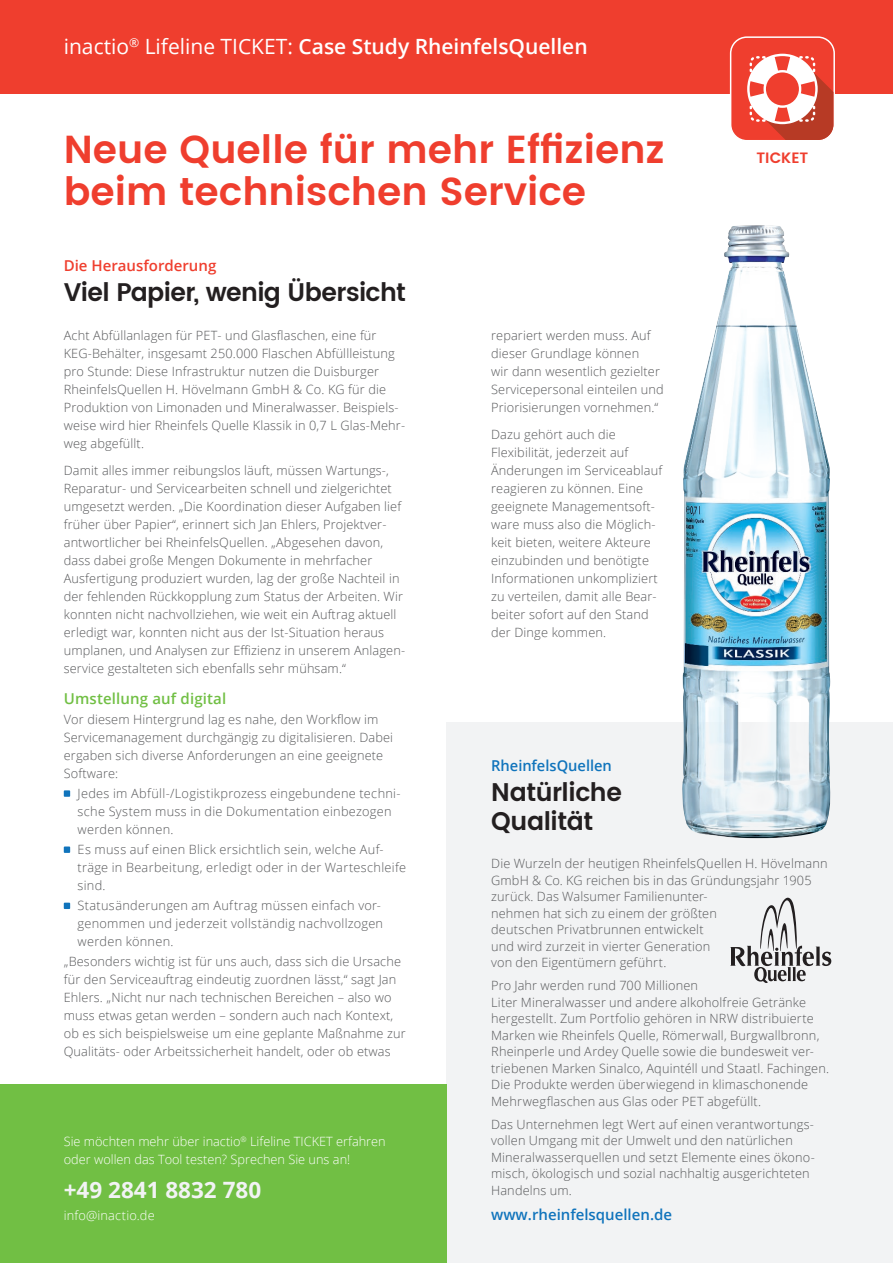
<style>
.page{position:relative;width:893px;height:1263px;background:#fff}
.page>*{position:absolute;margin:0;border:0;box-sizing:border-box;transform-origin:0 0}
.t1{font:600 39px/42px "Poppins";color:#ef3e2e}
.t2{font:600 25.5px/30px "Poppins";letter-spacing:-.02em;color:#231f20}
.t3{font:700 22.5px "Open Sans";color:#f2f3f4}
.t4{font:600 21px "Open Sans";color:#fff}
.t5{font:600 15px "Open Sans";color:#1074bc}
.t6{font:600 15px "Open Sans";letter-spacing:.01em;color:#71bf44}
.t7{font:600 15px "Open Sans";color:#ef3e2e}
.t8{font:600 15px "Poppins";letter-spacing:-.005em;color:#ef3e2e}
.t9{font:300 12.75px/18px "Open Sans";letter-spacing:.01em;color:#57585a}
.t10{font:300 12.75px/18px "Open Sans";color:#fff}
.s1{font-weight:400}
</style>
<div class="page">
<div style="left:446px;top:723px;width:447px;height:540px;background:#f2f3f4"></div>
<div style="left:0;top:0;width:893px;height:94px;background:#ef3e2e"></div>
<div style="left:0;top:1084px;width:446px;height:179px;background:#71bf44"></div>
<div style="left:64px;top:790px;width:6px;height:7px;background:#1074bc"></div>
<div style="left:64px;top:846px;width:6px;height:7px;background:#1074bc"></div>
<svg style="left:64px;top:903px;width:6px;height:6px"></svg>
<div style="left:731px;top:37px;width:103px;height:104px;background:#ef3e2e;border-radius:16px"></div>
<div style="left:730px;top:36px;width:105px;height:105px;border:2px solid #fff;border-radius:16px"></div>
<svg style="left:747px;top:54px;width:86px;height:86px"></svg>
<svg style="left:730px;top:898px;width:101px;height:85px"></svg>
<img style="left:681px;top:225px;width:151px;height:613px">
<h3 class="t4" style="left:64px;top:32px;width:525px"><span class="s1">inactio</span><sup>®</sup> <span class="s1">Lifeline TICKET:</span> Case Study RheinfelsQuellen</h3>
<h1 class="t1" style="left:64px;top:129px;width:602px">Neue Quelle für mehr Effizienz beim technischen Service</h1>
<p class="t7" style="left:64px;top:255px;width:154px">Die Herausforderung</p>
<h2 class="t2" style="left:64px;top:278px;width:343px">Viel Papier, wenig Übersicht</h2>
<p class="t8" style="left:757px;top:146px;width:53px">TICKET</p>
<p class="t9" style="left:64px;top:326px;width:343px">Acht Abfüllanlagen für PET- und Glasflaschen, eine für KEG-Behälter, insgesamt 250.000 Flaschen Abfüllleistung pro Stunde: Diese Infrastruktur nutzen die Duisburger RheinfelsQuellen H. Hövelmann GmbH &amp; Co. KG für die Produktion von Limonaden und Mineralwasser. Beispiels&shy;weise wird hier Rheinfels Quelle Klassik in 0,7 L Glas-Mehr&shy;weg abgefüllt.</p>
<p class="t9" style="left:64px;top:461px;width:343px">Damit alles immer reibungslos läuft, müssen Wartungs-, Reparatur- und Servicearbeiten schnell und zielgerichtet umgesetzt werden. „Die Koordination dieser Aufgaben lief früher über Papier“, erinnert sich Jan Ehlers, Projektver&shy;antwortlicher bei RheinfelsQuellen. „Abgesehen davon, dass dabei große Mengen Dokumente in mehrfacher Ausfertigung produziert wurden, lag der große Nachteil in der fehlenden Rückkopplung zum Status der Arbeiten. Wir konnten nicht nachvollziehen, wie weit ein Auftrag aktuell erledigt war, konnten nicht aus der Ist-Situation heraus umplanen, und Analysen zur Effizienz in unserem Anlagen&shy;service gestalteten sich ebenfalls sehr mühsam.“</p>
<p class="t6" style="left:64px;top:688px;width:164px">Umstellung auf digital</p>
<p class="t9" style="left:64px;top:710px;width:331px">Vor diesem Hintergrund lag es nahe, den Workflow im Servicemanagement durchgängig zu digitalisieren. Dabei ergaben sich diverse Anforderungen an eine geeignete Software:</p>
<p class="t9" style="left:78px;top:784px;width:325px">Jedes im Abfüll-/Logistikprozess eingebundene techni&shy;sche System muss in die Dokumentation einbezogen werden können.</p>
<p class="t9" style="left:78px;top:840px;width:330px">Es muss auf einen Blick ersichtlich sein, welche Auf&shy;träge in Bearbeitung, erledigt oder in der Warteschleife sind.</p>
<p class="t9" style="left:78px;top:896px;width:307px">Statusänderungen am Auftrag müssen einfach vor&shy;genommen und jederzeit vollständig nachvollzogen werden können.</p>
<p class="t9" style="left:64px;top:952px;width:344px">„Besonders wichtig ist für uns auch, dass sich die Ursache für den Serviceauftrag eindeutig zuordnen lässt,“ sagt Jan Ehlers. „Nicht nur nach technischen Bereichen – also wo muss etwas getan werden – sondern auch nach Kontext, ob es sich beispielsweise um eine geplante Maßnahme zur Qualitäts- oder Arbeitssicherheit handelt, oder ob etwas</p>
<p class="t10" style="left:64px;top:1132px;width:323px">Sie möchten mehr über inactio<sup>®</sup> Lifeline TICKET erfahren oder wollen das Tool testen? Sprechen Sie uns an!</p>
<h3 class="t3" style="left:64px;top:1174px;width:199px">+49 2841 8832 780</h3>
<p class="t10" style="left:64px;top:1206px;width:92px">info@inactio.de</p>
<p class="t9" style="left:491px;top:326px;width:174px">repariert werden muss. Auf dieser Grundlage können<br>wir dann wesentlich gezielter<br>Servicepersonal einteilen und<br>Priorisierungen vornehmen.“</p>
<p class="t9" style="left:491px;top:425px;width:173px">Dazu gehört auch die<br>Flexibilität, jederzeit auf<br>Änderungen im Serviceablauf reagieren zu können. Eine geeignete Managementsoft&shy;ware muss also die Möglich&shy;keit bieten, weitere Akteure einzubinden und benötigte<br>Informationen unkompliziert zu verteilen, damit alle Bear&shy;beiter sofort auf den Stand der Dinge kommen.</p>
<p class="t5" style="left:491px;top:755px;width:122px">RheinfelsQuellen</p>
<h2 class="t2" style="left:491px;top:777px;width:132px">Natürliche<br>Qualität</h2>
<p class="t9" style="left:491px;top:855px;width:338px;line-height:16.5px">Die Wurzeln der heutigen RheinfelsQuellen H. Hövelmann GmbH &amp; Co. KG reichen bis in das Gründungsjahr 1905 zurück. Das Walsumer Familienunter-<br>nehmen hat sich zu einem der größten<br>deutschen Privatbrunnen entwickelt<br>und wird zurzeit in vierter Generation<br>von den Eigentümern geführt.</p>
<p class="t9" style="left:491px;top:977px;width:339px;line-height:16.5px">Pro Jahr werden rund 700 Millionen<br>Liter Mineralwasser und andere alkoholfreie Getränke hergestellt. Zum Portfolio gehören in NRW distribuierte Marken wie Rheinfels Quelle, Römerwall, Burgwallbronn, Rheinperle und Ardey Quelle sowie die bundesweit ver&shy;triebenen Marken Sinalco, Aquintéll und Staatl. Fachingen.<br>Die Produkte werden überwiegend in klimaschonende Mehrwegflaschen aus Glas oder PET abgefüllt.</p>
<p class="t9" style="left:491px;top:1115px;width:325px;line-height:16.5px">Das Unternehmen legt Wert auf einen verantwortungs&shy;vollen Umgang mit der Umwelt und den natürlichen Mineralwasserquellen und setzt Elemente eines ökono&shy;misch, ökologisch und sozial nachhaltig ausgerichteten Handelns um.</p>
<p class="t5" style="left:491px;top:1205px;width:182px">www.rheinfelsquellen.de</p>
</div>
